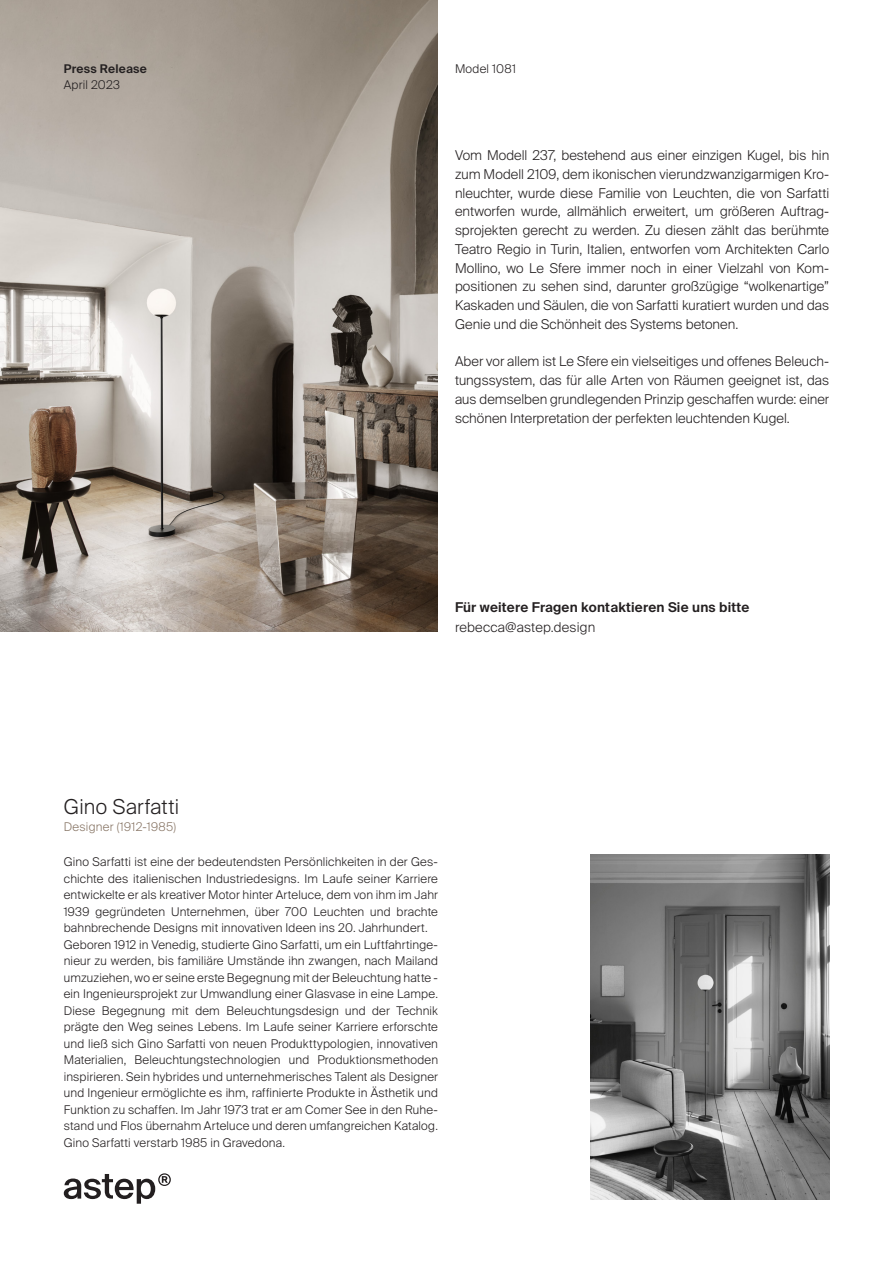
<style>
.page{position:relative;width:893px;height:1263px;background:#fff}
.page>*{position:absolute;margin:0;border:0;box-sizing:border-box;transform-origin:0 0}
.astep_sans_tech_titl{font:20.55px "Astep Sans Light";letter-spacing:.015em;color:#231f20}
.astep_sans_text{font:13.5px/18.8px "Astep Sans Light";letter-spacing:.005em;color:#231f20;text-align:justify}
.t1{font:13.5px "Astep Sans Semibold";letter-spacing:.015em;color:#231f20}
.astep_sans_text-2{font:12px/16.5px "Astep Sans Light";letter-spacing:.015em;color:#231f20;text-align:justify}
.t2{font:12px "Astep Sans Light";letter-spacing:.025em;color:#887666}
.astep_sans_text-3{font:12px "Astep Sans Semibold";letter-spacing:.02em;color:#231f20}
</style>
<div class="page">
<svg style="left:64px;top:1173px;width:107px;height:31px"></svg>
<img style="left:0;top:0;width:438px;height:631px">
<img style="left:590px;top:854px;width:239px;height:345px">
<p class="astep_sans_text-3" style="left:64px;top:61px;width:85px">Press Release</p>
<p class="astep_sans_text-2" style="left:64px;top:77px;width:58px">April 2023</p>
<p class="astep_sans_text-2" style="left:455px;top:60px;width:63px">Model 1081</p>
<p class="astep_sans_text" style="left:455px;top:146px;width:376px">Vom Modell 237, bestehend aus einer einzigen Kugel, bis hin zum Modell 2109, dem ikonischen vierundzwanzigarmigen Kro&shy;nleuchter, wurde diese Familie von Leuchten, die von Sarfatti entworfen wurde, allmählich erweitert, um größeren Auftrag&shy;sprojekten gerecht zu werden. Zu diesen zählt das berühmte Teatro Regio in Turin, Italien, entworfen vom Architekten Carlo Mollino, wo Le Sfere immer noch in einer Vielzahl von Kom&shy;positionen zu sehen sind, darunter großzügige “wolkenartige” Kaskaden und Säulen, die von Sarfatti kuratiert wurden und das Genie und die Schönheit des Systems betonen.</p>
<p class="astep_sans_text" style="left:455px;top:352px;width:376px">Aber vor allem ist Le Sfere ein vielseitiges und offenes Beleuch&shy;tungssystem, das für alle Arten von Räumen geeignet ist, das aus demselben grundlegenden Prinzip geschaffen wurde: einer schönen Interpretation der perfekten leuchtenden Kugel.</p>
<p class="t1" style="left:455px;top:599px;width:296px">Für weitere Fragen kontaktieren Sie uns bitte</p>
<p class="astep_sans_text" style="left:455px;top:617px;width:142px">rebecca@astep.design</p>
<p class="astep_sans_tech_titl" style="left:64px;top:795px;width:117px">Gino Sarfatti</p>
<p class="t2" style="left:64px;top:820px;width:114px">Designer (1912-1985)</p>
<p class="astep_sans_text-2" style="left:64px;top:854px;width:376px">Gino Sarfatti ist eine der bedeutendsten Persönlichkeiten in der Ges&shy;chichte des italienischen Industriedesigns. Im Laufe seiner Karriere entwickelte er als kreativer Motor hinter Arteluce, dem von ihm im Jahr 1939 gegründeten Unternehmen, über 700 Leuchten und brachte bahnbrechende Designs mit innovativen Ideen ins 20. Jahrhundert.</p>
<p class="astep_sans_text-2" style="left:64px;top:936px;width:376px">Geboren 1912 in Venedig, studierte Gino Sarfatti, um ein Luftfahrtinge&shy;nieur zu werden, bis familiäre Umstände ihn zwangen, nach Mailand umzuziehen, wo er seine erste Begegnung mit der Beleuchtung hatte - ein Ingenieursprojekt zur Umwandlung einer Glasvase in eine Lampe.<br>Diese Begegnung mit dem Beleuchtungsdesign und der Technik prägte den Weg seines Lebens. Im Laufe seiner Karriere erforschte und ließ sich Gino Sarfatti von neuen Produkttypologien, innovativen Materialien, Beleuchtungstechnologien und Produktionsmethoden inspirieren. Sein hybrides und unternehmerisches Talent als Designer und Ingenieur ermöglichte es ihm, raffinierte Produkte in Ästhetik und Funktion zu schaffen. Im Jahr 1973 trat er am Comer See in den Ruhe&shy;stand und Flos übernahm Arteluce und deren umfangreichen Katalog.<br>Gino Sarfatti verstarb 1985 in Gravedona.</p>
</div>
